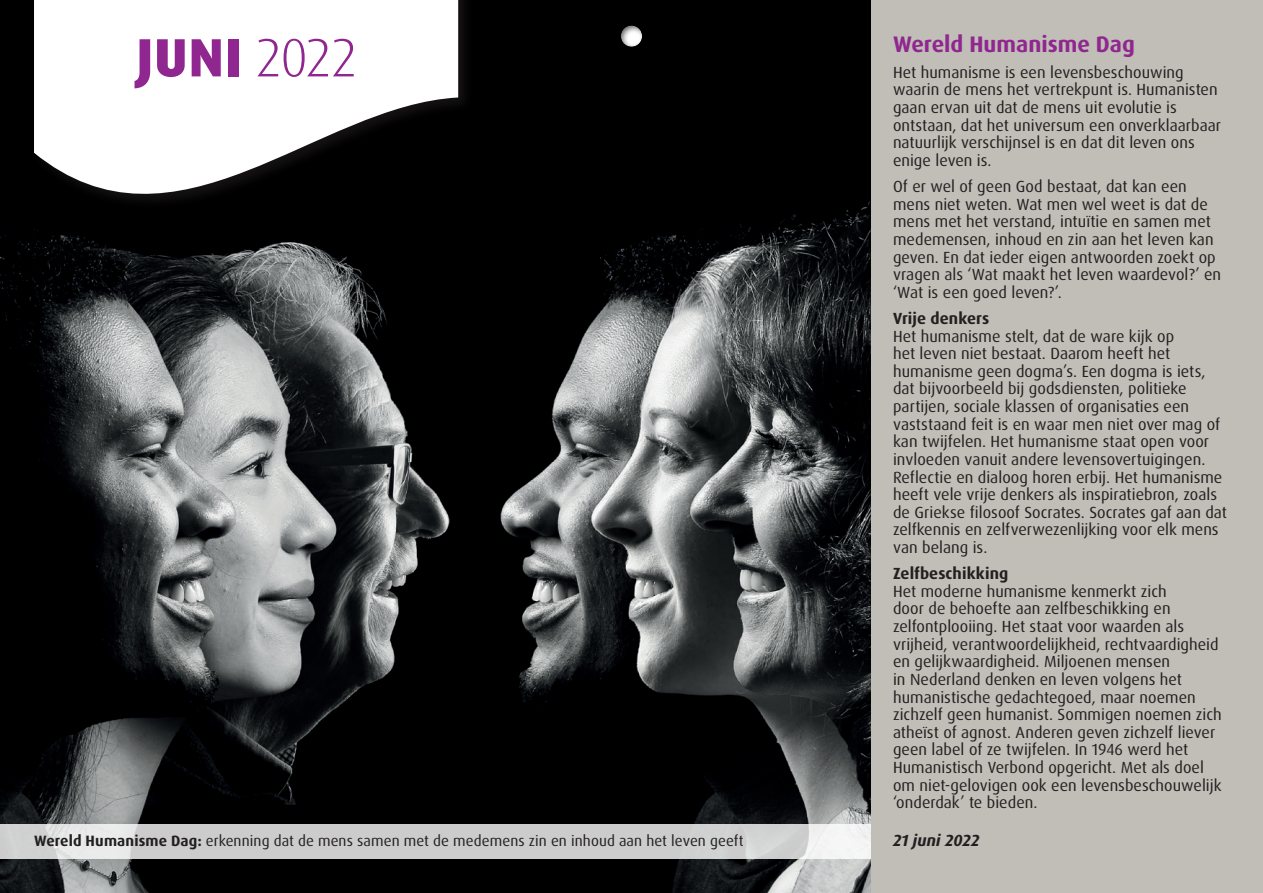
<style>
.page{position:relative;width:1263px;height:893px;background:#fff}
.page>*{position:absolute;margin:0;border:0;box-sizing:border-box;transform-origin:0 0}
.t1{font:800 54px "Dax Pro";color:#90268f}
.t2{font:700 22.5px "Dax Pro";color:#90268f}
.t3{font:16.2px/17.5px "Dax Pro";color:#231f20}
.t4{font:700 16.2px "Dax Pro";letter-spacing:.005em;color:#231f20}
.t5{font:italic 700 16.2px "Dax Pro";letter-spacing:.01em;color:#231f20}
.t6{font:15px "Dax Pro";letter-spacing:.005em;color:#231f20}
.s1{font-weight:300}
.s2{font-weight:700}
</style>
<div class="page">
<img style="left:0;top:0;width:872px;height:893px">
<svg style="left:0;top:825px;width:872px;height:34px;fill:#ccc"></svg>
<div style="left:872px;top:0;width:391px;height:893px;background:#c0beb7"></div>
<div style="left:31px;top:0;width:443px;height:210px;background:#231f20;opacity:.55"></div>
<svg style="left:34px;top:0;width:424px;height:268px"></svg>
<div style="left:621px;top:24px;width:23px;height:24px;background:#231f20;opacity:.75"></div>
<h1 class="t1" style="left:136px;top:23px;width:222px">JUNI <span class="s1">2022</span></h1>
<p class="t6" style="left:34px;top:831px;width:711px"><span class="s2">Wereld Humanisme Dag:</span> erkenning dat de mens samen met de medemens zin en inhoud aan het leven geeft</p>
<h2 class="t2" style="left:893px;top:29px;width:243px">Wereld Humanisme Dag</h2>
<p class="t3" style="left:893px;top:63px;width:330px">Het humanisme is een levensbeschouwing waarin de mens het vertrekpunt is. Humanisten gaan ervan uit dat de mens uit evolutie is ontstaan, dat het universum een onverklaarbaar natuurlijk verschijnsel is en dat dit leven ons enige leven is.</p>
<p class="t3" style="left:893px;top:178px;width:330px">Of er wel of geen God bestaat, dat kan een mens niet weten. Wat men wel weet is dat de mens met het verstand, intuïtie en samen met medemensen, inhoud en zin aan het leven kan geven. En dat ieder eigen antwoorden zoekt op vragen als ‘Wat maakt het leven waardevol?’ en ‘Wat is een goed leven?’.</p>
<p class="t4" style="left:893px;top:308px;width:98px">Vrije denkers</p>
<p class="t3" style="left:893px;top:327px;width:335px">Het humanisme stelt, dat de ware kijk op<br>het leven niet bestaat. Daarom heeft het humanisme geen dogma’s. Een dogma is iets, dat bijvoorbeeld bij godsdiensten, politieke partijen, sociale klassen of organisaties een vaststaand feit is en waar men niet over mag of kan twijfelen. Het humanisme staat open voor invloeden vanuit andere levensovertuigingen.<br>Reflectie en dialoog horen erbij. Het humanisme heeft vele vrije denkers als inspiratiebron, zoals de Griekse filosoof Socrates. Socrates gaf aan dat zelfkennis en zelfverwezenlijking voor elk mens van belang is.</p>
<p class="t4" style="left:893px;top:563px;width:117px">Zelfbeschikking</p>
<p class="t3" style="left:893px;top:582px;width:330px">Het moderne humanisme kenmerkt zich<br>door de behoefte aan zelfbeschikking en zelfontplooiing. Het staat voor waarden als vrijheid, verantwoordelijkheid, rechtvaardigheid en gelijkwaardigheid. Miljoenen mensen<br>in Nederland denken en leven volgens het humanistische gedachtegoed, maar noemen zichzelf geen humanist. Sommigen noemen zich atheïst of agnost. Anderen geven zichzelf liever geen label of ze twijfelen. In 1946 werd het Humanistisch Verbond opgericht. Met als doel om niet-gelovigen ook een levensbeschouwelijk ‘onderdak’ te bieden.</p>
<p class="t5" style="left:893px;top:830px;width:88px">21 juni 2022</p>
</div>
